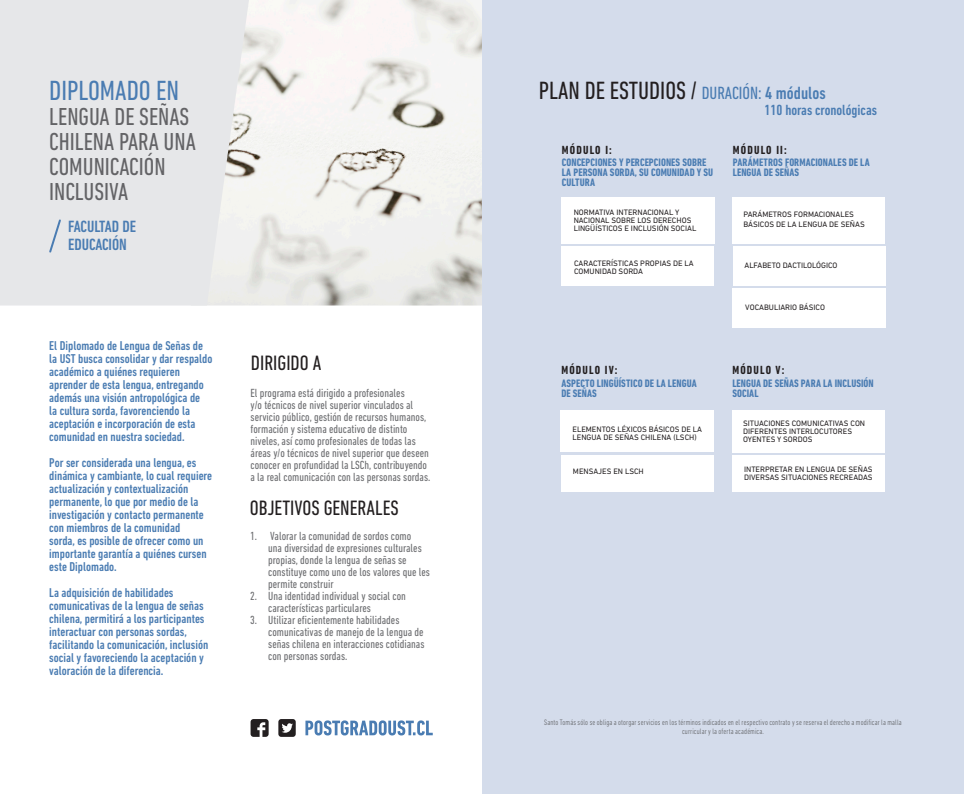
<style>
.page{position:relative;width:964px;height:794px;background:#fff}
.page>*{position:absolute;margin:0;border:0;box-sizing:border-box;transform-origin:0 0}
.t1{font:condensed 28.2px "DIN Next LT Pro";color:#4a7cb2}
.t2{font:condensed 25.4px "DIN Next LT Pro";color:#231f20}
.t3{font:condensed 25px/25px "DIN Next LT Pro";color:#636366}
.t4{font:condensed 21.2px "DIN Next LT Pro";color:#231f20}
.t5{font:500 condensed 16.6px/17.7px "DIN Next LT Pro";color:#4a7cb2}
.t6{font:500 condensed 15px "DIN Next LT Pro";color:#4a7cb2}
.t7{font:500 condensed 13px/13px "DIN Next LT Pro";color:#4a7cb2}
.t8{font:condensed 12px/12px "DIN Next LT Pro";color:#6c6d70}
.t9{font:700 condensed 12px "DIN Next LT Pro";letter-spacing:.1em;color:#231f20}
.t10{font:700 condensed 11px/10px "DIN Next LT Pro";letter-spacing:.005em;color:#4a7cb2}
.t11{font:8px/8px "DIN Next LT Pro";color:#231f20}
.t12{font:300 condensed 8px/9.6px "DIN Next LT Pro";letter-spacing:.02em;color:#57585a;text-align:center}
.s1{font-size:18px;color:#4a7cb2}
.s2{font-weight:500;font-size:18px;color:#4a7cb2}
</style>
<div class="page">
<img style="left:249px;top:0;width:233px;height:305px">
<div style="left:482px;top:0;width:482px;height:794px;background:#d4dceb"></div>
<svg style="left:278px;top:719px;width:18px;height:18px"></svg>
<svg style="left:251px;top:719px;width:18px;height:18px"></svg>
<svg style="left:305px;top:720px;width:128px;height:15px"></svg>
<div style="left:0;top:0;width:249px;height:305px;background:#e6e7e9"></div>
<svg style="left:48px;top:218px;width:14px;height:36px"></svg>
<div style="left:561px;top:197px;width:153px;height:47px;background:#fff"></div>
<div style="left:733px;top:197px;width:152px;height:47px;background:#fff"></div>
<div style="left:561px;top:246px;width:153px;height:40px;background:#fff"></div>
<div style="left:733px;top:246px;width:152px;height:40px;background:#fff"></div>
<div style="left:733px;top:288px;width:153px;height:40px;background:#fff"></div>
<div style="left:561px;top:410px;width:152px;height:42px;background:#fff"></div>
<div style="left:732px;top:410px;width:152px;height:42px;background:#fff"></div>
<div style="left:561px;top:455px;width:152px;height:36px;background:#fff"></div>
<div style="left:732px;top:455px;width:153px;height:36px;background:#fff"></div>
<p class="t1" style="left:49px;top:74px;width:132px">DIPLOMADO EN</p>
<p class="t3" style="left:49px;top:103px;width:148px">LENGUA DE SEÑAS<br>CHILENA PARA UNA<br>COMUNICACIÓN<br>INCLUSIVA</p>
<p class="t5" style="left:68px;top:218px;width:69px">FACULTAD DE<br>EDUCACIÓN</p>
<p class="t7" style="left:49px;top:339px;width:165px">El Diplomado de Lengua de Señas de la UST busca consolidar y dar respaldo académico a quiénes requieren aprender de esta lengua, entregando además una visión antropológica de<br>la cultura sorda, favorenciendo la aceptación e incorporación de esta comunidad en nuestra sociedad.</p>
<p class="t7" style="left:49px;top:456px;width:164px">Por ser considerada una lengua, es dinámica y cambiante, lo cual requiere actualización y contextualización permanente, lo que por medio de la investigación y contacto permanente con miembros de la comunidad<br>sorda, es posible de ofrecer como un importante garantía a quiénes cursen este Diplomado.</p>
<p class="t7" style="left:49px;top:586px;width:161px">La adquisición de habilidades comunicativas de la lengua de señas chilena, permitirá a los participantes interactuar con personas sordas, facilitando la comunicación, inclusión social y favoreciendo la aceptación y valoración de la diferencia.</p>
<p class="t4" style="left:251px;top:351px;width:72px">DIRIGIDO A</p>
<p class="t8" style="left:251px;top:386px;width:181px">El programa está dirigido a profesionales<br>y/o técnicos de nivel superior vinculados al servicio público, gestión de recursos humanos, formación y sistema educativo de distinto niveles, así como profesionales de todas las áreas y/o técnicos de nivel superior que deseen conocer en profundidad la LSCh, contribuyendo a la real comunicación con las personas sordas.</p>
<p class="t4" style="left:250px;top:496px;width:150px">OBJETIVOS GENERALES</p>
<p class="t8" style="left:268px;top:529px;width:163px;text-indent:-18px">1. Valorar la comunidad de sordos como<br>una diversidad de expresiones culturales propias, donde la lengua de señas se constituye como uno de los valores que les permite construir</p>
<p class="t8" style="left:268px;top:589px;width:139px;text-indent:-18px">2. Una identidad individual y social con características particulares</p>
<p class="t8" style="left:268px;top:613px;width:158px;text-indent:-18px">3. Utilizar eficientemente habilidades comunicativas de manejo de la lengua de señas chilena en interacciones cotidianas con personas sordas.</p>
<p class="t2" style="left:539px;top:76px;width:288px">PLAN DE ESTUDIOS / <span class="s1">DURACIÓN:</span> <span class="s2">4 módulos</span></p>
<p class="t6" style="left:764px;top:101px;width:114px">110 horas cronológicas</p>
<p class="t9" style="left:562px;top:143px;width:52px">MÓDULO I:</p>
<p class="t10" style="left:562px;top:158px;width:153px">CONCEPCIONES Y PERCEPCIONES SOBRE<br>LA PERSONA SORDA, SU COMUNIDAD Y SU<br>CULTURA</p>
<p class="t9" style="left:733px;top:143px;width:55px">MÓDULO II:</p>
<p class="t10" style="left:733px;top:158px;width:138px">PARÁMETROS FORMACIONALES DE LA<br>LENGUA DE SEÑAS</p>
<p class="t11" style="left:574px;top:208px;width:124px">NORMATIVA INTERNACIONAL Y<br>NACIONAL SOBRE LOS DERECHOS<br>LINGÜÍSTICOS E INCLUSIÓN SOCIAL</p>
<p class="t11" style="left:743px;top:209px;width:123px;line-height:10px">PARÁMETROS FORMACIONALES<br>BÁSICOS DE LA LENGUA DE SEÑAS</p>
<p class="t11" style="left:574px;top:259px;width:121px">CARACTERÍSTICAS PROPIAS DE LA<br>COMUNIDAD SORDA</p>
<p class="t11" style="left:744px;top:261px;width:95px">ALFABETO DACTILOLÓGICO</p>
<p class="t11" style="left:745px;top:303px;width:81px">VOCABULIARIO BÁSICO</p>
<p class="t9" style="left:561px;top:363px;width:58px">MÓDULO IV:</p>
<p class="t10" style="left:561px;top:378px;width:137px">ASPECTO LINGÜÍSTICO DE LA LENGUA<br>DE SEÑAS</p>
<p class="t9" style="left:732px;top:363px;width:54px">MÓDULO V:</p>
<p class="t10" style="left:732px;top:378px;width:143px">LENGUA DE SEÑAS PARA LA INCLUSIÓN<br>SOCIAL</p>
<p class="t11" style="left:572px;top:425px;width:131px">ELEMENTOS LÉXICOS BÁSICOS DE LA<br>LENGUA DE SEÑAS CHILENA (LSCH)</p>
<p class="t11" style="left:743px;top:419px;width:124px">SITUACIONES COMUNICATIVAS CON<br>DIFERENTES INTERLOCUTORES<br>OYENTES Y SORDOS</p>
<p class="t11" style="left:573px;top:467px;width:72px">MENSAJES EN LSCH</p>
<p class="t11" style="left:744px;top:465px;width:130px">INTERPRETAR EN LENGUA DE SEÑAS<br>DIVERSAS SITUACIONES RECREADAS</p>
<p class="t12" style="left:544px;top:717px;width:359px">Santo Tomás sólo se obliga a otorgar servicios en los términos indicados en el respectivo contrato y se reserva el derecho a modificar la malla curricular y la oferta académica.</p>
</div>
